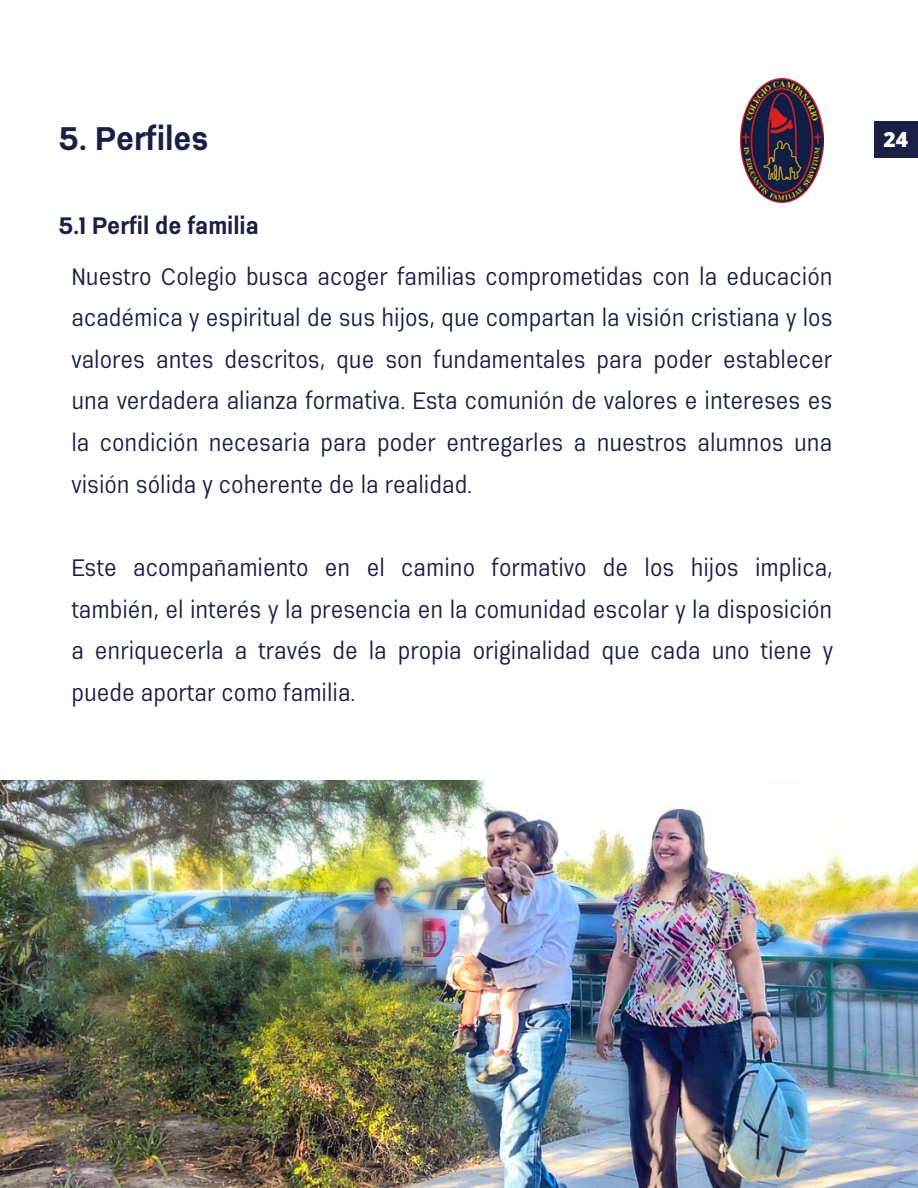
<style>
.page{position:relative;width:918px;height:1188px;background:#fff}
.page>*{position:absolute;margin:0;border:0;box-sizing:border-box;transform-origin:0 0}
.t1{font:700 33px "Serithai";color:#1a1f45}
.t2{font:24px/41.7px "Serithai";color:#1a1f45;text-align:justify}
.t3{font:700 24px "Serithai";color:#1a1f45}
.t4{font:800 21px "Open Sans";color:#fff}
</style>
<div class="page">
<div style="left:874px;top:122px;width:44px;height:36px;background:#1a1f45"></div>
<img style="left:741px;top:78px;width:83px;height:125px">
<img style="left:0;top:780px;width:918px;height:408px">
<h1 class="t1" style="left:59px;top:119px;width:151px">5. Perfiles</h1>
<p class="t3" style="left:59px;top:212px;width:202px">5.1 Perfil de familia</p>
<p class="t2" style="left:71px;top:255px;width:763px">Nuestro Colegio busca acoger familias comprometidas con la educación académica y espiritual de sus hijos, que compartan la visión cristiana y los valores antes descritos, que son fundamentales para poder establecer una verdadera alianza formativa. Esta comunión de valores e intereses es la condición necesaria para poder entregarles a nuestros alumnos una visión sólida y coherente de la realidad.</p>
<p class="t2" style="left:71px;top:547px;width:763px">Este acompañamiento en el camino formativo de los hijos implica, también, el interés y la presencia en la comunidad escolar y la disposición a enriquecerla a través de la propia originalidad que cada uno tiene y puede aportar como familia.</p>
<p class="t4" style="left:884px;top:125px;width:26px">24</p>
</div>
